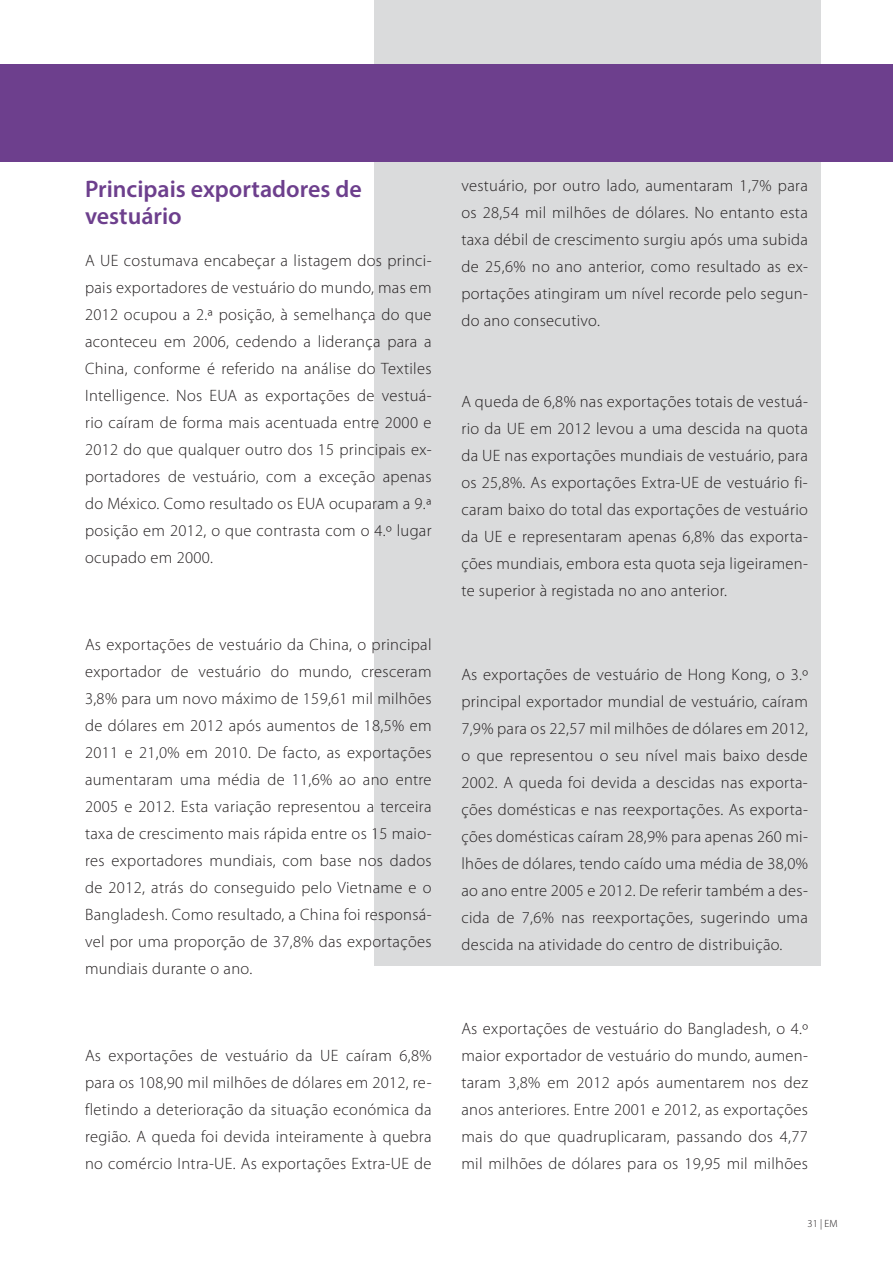
<style>
.page{position:relative;width:893px;height:1263px;background:#fff}
.page>*{position:absolute;margin:0;border:0;box-sizing:border-box;transform-origin:0 0}
.t1{font:600 24px/27px "Myriad Pro";color:#6d3f8d}
.t2{font:300 16.5px/27px "Myriad Pro";letter-spacing:.02em;color:#231f20;text-align:justify}
.t3{font:300 10.5px "Myriad Pro";color:#231f20}
</style>
<div class="page">
<div style="left:374px;top:0;width:447px;height:966px;background:#dadbdc"></div>
<div style="left:0;top:64px;width:893px;height:98px;background:#6d3f8d"></div>
<h1 class="t1" style="left:85px;top:174px;width:278px">Principais exportadores de vestuário</h1>
<p class="t2" style="left:85px;top:247px;width:348px">A UE costumava encabeçar a listagem dos princi&shy;pais exportadores de vestuário do mundo, mas em 2012 ocupou a 2.ª posição, à semelhança do que aconteceu em 2006, cedendo a liderança para a China, conforme é referido na análise do Textiles Intelligence. Nos EUA as exportações de vestuá&shy;rio caíram de forma mais acentuada entre 2000 e 2012 do que qualquer outro dos 15 principais ex&shy;portadores de vestuário, com a exceção apenas do México. Como resultado os EUA ocuparam a 9.ª posição em 2012, o que contrasta com o 4.º lugar ocupado em 2000.</p>
<p class="t2" style="left:85px;top:631px;width:348px">As exportações de vestuário da China, o principal exportador de vestuário do mundo, cresceram 3,8% para um novo máximo de 159,61 mil milhões de dólares em 2012 após aumentos de 18,5% em 2011 e 21,0% em 2010. De facto, as exportações aumentaram uma média de 11,6% ao ano entre 2005 e 2012. Esta variação representou a terceira taxa de crescimento mais rápida entre os 15 maio&shy;res exportadores mundiais, com base nos dados de 2012, atrás do conseguido pelo Vietname e o Bangladesh. Como resultado, a China foi responsá&shy;vel por uma proporção de 37,8% das exportações mundiais durante o ano.</p>
<p class="t2" style="left:85px;top:1042px;width:348px">As exportações de vestuário da UE caíram 6,8% para os 108,90 mil milhões de dólares em 2012, re&shy;fletindo a deterioração da situação económica da região. A queda foi devida inteiramente à quebra no comércio Intra-UE. As exportações Extra-UE de</p>
<p class="t2" style="left:461px;top:172px;width:348px">vestuário, por outro lado, aumentaram 1,7% para os 28,54 mil milhões de dólares. No entanto esta taxa débil de crescimento surgiu após uma subida de 25,6% no ano anterior, como resultado as ex&shy;portações atingiram um nível recorde pelo segun&shy;do ano consecutivo.</p>
<p class="t2" style="left:461px;top:388px;width:348px">A queda de 6,8% nas exportações totais de vestuá&shy;rio da UE em 2012 levou a uma descida na quota da UE nas exportações mundiais de vestuário, para os 25,8%. As exportações Extra-UE de vestuário fi&shy;caram baixo do total das exportações de vestuário da UE e representaram apenas 6,8% das exporta&shy;ções mundiais, embora esta quota seja ligeiramen&shy;te superior à registada no ano anterior.</p>
<p class="t2" style="left:461px;top:661px;width:348px">As exportações de vestuário de Hong Kong, o 3.º principal exportador mundial de vestuário, caíram 7,9% para os 22,57 mil milhões de dólares em 2012, o que representou o seu nível mais baixo desde 2002. A queda foi devida a descidas nas exporta&shy;ções domésticas e nas reexportações. As exporta&shy;ções domésticas caíram 28,9% para apenas 260 mi&shy;lhões de dólares, tendo caído uma média de 38,0% ao ano entre 2005 e 2012. De referir também a des&shy;cida de 7,6% nas reexportações, sugerindo uma descida na atividade do centro de distribuição.</p>
<p class="t2" style="left:461px;top:1015px;width:348px">As exportações de vestuário do Bangladesh, o 4.º maior exportador de vestuário do mundo, aumen&shy;taram 3,8% em 2012 após aumentarem nos dez anos anteriores. Entre 2001 e 2012, as exportações mais do que quadruplicaram, passando dos 4,77 mil milhões de dólares para os 19,95 mil milhões</p>
<p class="t3" style="left:808px;top:1218px;width:32px">31 | EM</p>
</div>
